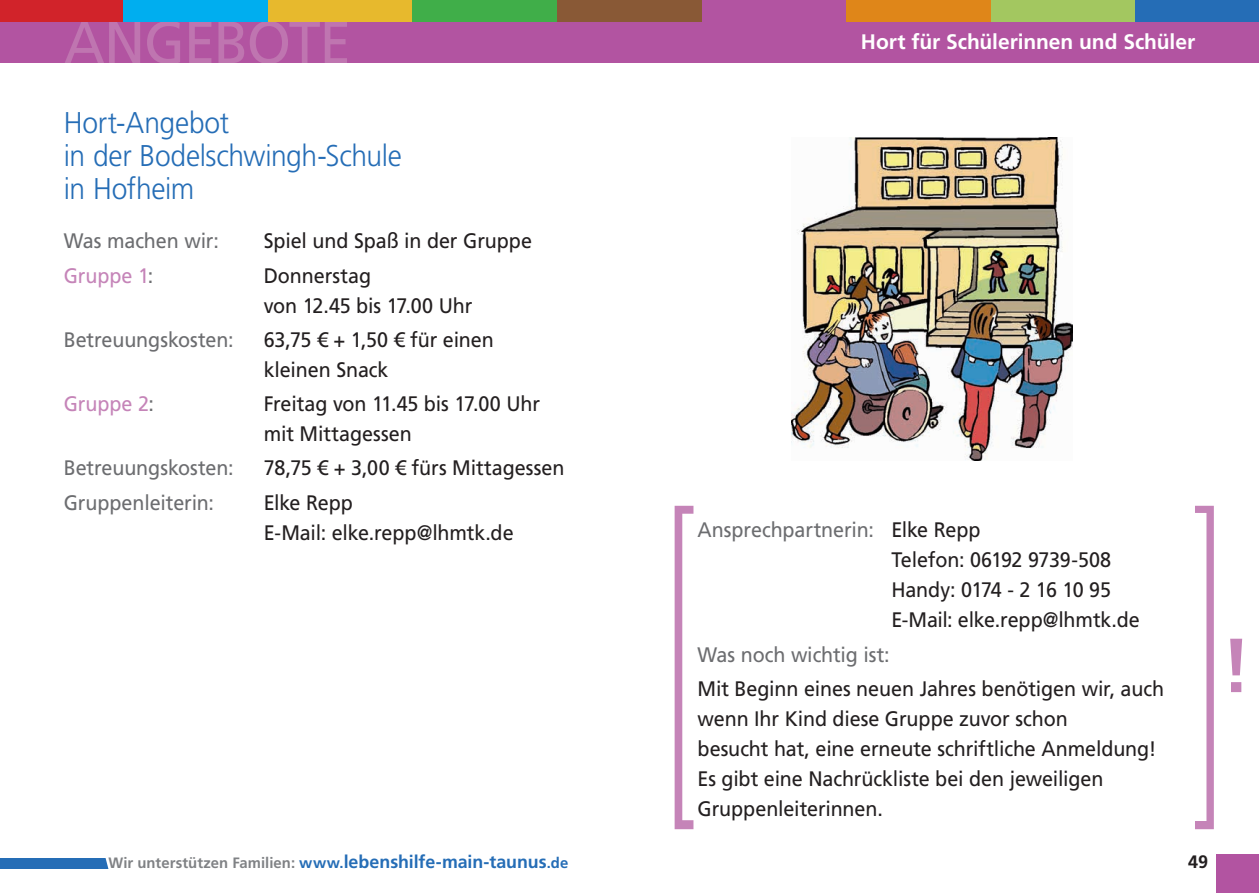
<style>
.page{position:relative;width:1259px;height:893px;background:#fff}
.page>*{position:absolute;margin:0;border:0;box-sizing:border-box;transform-origin:0 0}
.t1{font:700 75px "DIN";color:#c584b8}
.t2{font:60px "Frutiger LT";letter-spacing:-.025em;color:#bf75b0;scale:.95 1}
.t3{font:300 30px/33px "Frutiger LT";letter-spacing:-.01em;color:#256db6;scale:.94 1}
.t4{font:21px/30px "Frutiger LT";letter-spacing:-.005em;color:#231f20;scale:.94 1}
.t5{font:21px "Frutiger LT";letter-spacing:-.005em;color:#6c6d70;scale:.94 1}
.t6{font:700 21px "Frutiger LT";letter-spacing:-.005em;color:#fff}
.t7{font:21px "Frutiger LT";letter-spacing:-.005em;color:#c584b8;scale:.94 1}
.t8{font:700 18px "Frutiger LT";color:#231f20}
.t9{font:700 15px "Frutiger LT";letter-spacing:.005em;color:#808285}
.s1{color:#6c6d70}
.s2{color:#256db6}
.s3{font-size:18px;color:#256db6}
</style>
<div class="page">
<div style="left:0;top:21px;width:1259px;height:43px;background:#b254a1"></div>
<div style="left:0;top:858px;width:110px;height:10px;background:#256db6"></div>
<svg style="left:101px;top:858px;width:9px;height:11px"></svg>
<div style="left:1216px;top:855px;width:43px;height:38px;background:#b254a1"></div>
<div style="left:0;top:0;width:123px;height:22px;background:#d1232a"></div>
<div style="left:123px;top:0;width:145px;height:22px;background:#00aeef"></div>
<div style="left:268px;top:0;width:144px;height:22px;background:#e7b92d"></div>
<div style="left:412px;top:0;width:145px;height:22px;background:#40ae49"></div>
<div style="left:557px;top:0;width:145px;height:22px;background:#895936"></div>
<div style="left:702px;top:0;width:144px;height:22px;background:#b254a1"></div>
<div style="left:846px;top:0;width:145px;height:22px;background:#df8619"></div>
<div style="left:991px;top:0;width:144px;height:22px;background:#a3c760"></div>
<div style="left:1135px;top:0;width:124px;height:22px;background:#256db6"></div>
<div style="left:0;top:63px;width:1259px;height:11px;background:#fff"></div>
<img style="left:792px;top:137px;width:280px;height:324px">
<svg style="left:674px;top:506px;width:19px;height:323px"></svg>
<svg style="left:1195px;top:506px;width:18px;height:323px"></svg>
<h2 class="t2" style="left:64px;top:7px;width:304px">ANGEBOTE</h2>
<h3 class="t3" style="left:64px;top:107px;width:361px">Hort-Angebot<br>in der Bodelschwingh-Schule in Hofheim</h3>
<p class="t5" style="left:64px;top:229px;width:167px">Was machen wir:</p>
<p class="t4" style="left:264px;top:226px;width:287px">Spiel und Spaß in der Gruppe</p>
<p class="t7" style="left:64px;top:263px;width:97px">Gruppe 1<span class="s1">:</span></p>
<p class="t4" style="left:264px;top:260px;width:223px">Donnerstag<br>von 12.45 bis 17.00 Uhr</p>
<p class="t5" style="left:64px;top:327px;width:182px">Betreuungskosten:</p>
<p class="t4" style="left:264px;top:325px;width:246px">63,75 € + 1,50 € für einen kleinen Snack</p>
<p class="t7" style="left:64px;top:391px;width:98px">Gruppe 2<span class="s1">:</span></p>
<p class="t4" style="left:264px;top:389px;width:295px">Freitag von 11.45 bis 17.00 Uhr mit Mittagessen</p>
<p class="t5" style="left:64px;top:456px;width:182px">Betreuungskosten:</p>
<p class="t4" style="left:264px;top:453px;width:321px">78,75 € + 3,00 € fürs Mittagessen</p>
<p class="t5" style="left:64px;top:490px;width:161px">Gruppenleiterin:</p>
<p class="t4" style="left:264px;top:487px;width:267px">Elke Repp<br>E-Mail: elke.repp@lhmtk.de</p>
<p class="t6" style="left:861px;top:30px;width:336px">Hort für Schülerinnen und Schüler</p>
<p class="t4" style="left:891px;top:515px;width:266px;text-indent:-194px"><span class="s1">Ansprechpartnerin:</span> Elke Repp<br>Telefon: 06192 9739-508<br>Handy: 0174 - 2 16 10 95<br>E-Mail: elke.repp@lhmtk.de</p>
<p class="t5" style="left:697px;top:642px;width:206px">Was noch wichtig ist:</p>
<p class="t4" style="left:697px;top:674px;width:498px">Mit Beginn eines neuen Jahres benötigen wir, auch wenn Ihr Kind diese Gruppe zuvor schon<br>besucht hat, eine erneute schriftliche Anmeldung!<br>Es gibt eine Nachrückliste bei den jeweiligen Gruppenleiterinnen.</p>
<p class="t9" style="left:108px;top:854px;width:461px">Wir unterstützen Familien: <span class="s2">www.</span><span class="s3">lebenshilfe-main-taunus</span><span class="s2">.de</span></p>
<p class="t8" style="left:1188px;top:851px;width:21px">49</p>
<h1 class="t1" style="left:1221px;top:616px;width:28px">!</h1>
</div>
